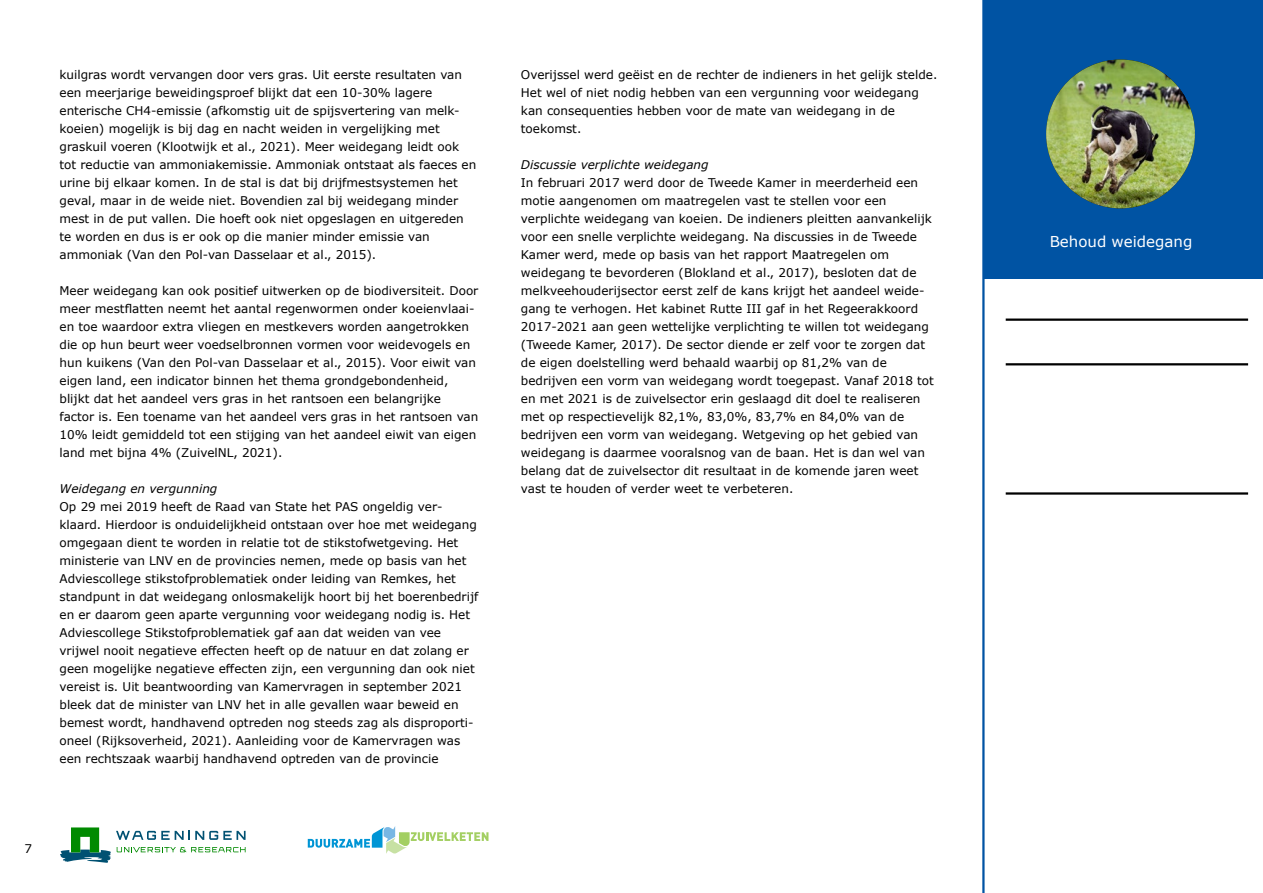
<style>
.page{position:relative;width:1263px;height:893px;background:#fff}
.page>*{position:absolute;margin:0;border:0;box-sizing:border-box;transform-origin:0 0}
.t1{font:15px "Verdana";color:#fff}
.Platte_tekst{font:12px/18px "Verdana";color:#000}
.H2_Kop_paragraaf{font:italic 12px "Verdana";color:#000}
</style>
<div class="page">
<hr style="left:982px;top:0;width:2px;height:893px;background:#0053a3">
<hr style="left:1006px;top:363px;width:242px;height:2px;background:#000">
<hr style="left:1006px;top:318px;width:242px;height:3px;background:#000">
<hr style="left:1006px;top:492px;width:242px;height:3px;background:#000">
<div style="left:983px;top:0;width:280px;height:279px;background:#0053a3"></div>
<img style="left:1046px;top:60px;width:149px;height:148px;border-radius:74px">
<svg style="left:60px;top:827px;width:186px;height:36px"></svg>
<svg style="left:308px;top:826px;width:180px;height:28px"></svg>
<p class="Platte_tekst" style="left:60px;top:66px;width:418px">kuilgras wordt vervangen door vers gras. Uit eerste resultaten van een meerjarige beweidingsproef blijkt dat een 10-30% lagere enterische CH4-emissie (afkomstig uit de spijsvertering van melk&shy;koeien) mogelijk is bij dag en nacht weiden in vergelijking met graskuil voeren (Klootwijk et al., 2021). Meer weidegang leidt ook tot reductie van ammoniakemissie. Ammoniak ontstaat als faeces en urine bij elkaar komen. In de stal is dat bij drijfmestsystemen het geval, maar in de weide niet. Bovendien zal bij weidegang minder mest in de put vallen. Die hoeft ook niet opgeslagen en uitgereden te worden en dus is er ook op die manier minder emissie van ammoniak (Van den Pol-van Dasselaar et al., 2015).</p>
<p class="Platte_tekst" style="left:60px;top:282px;width:420px">Meer weidegang kan ook positief uitwerken op de biodiversiteit. Door meer mestflatten neemt het aantal regenwormen onder koeienvlaai&shy;en toe waardoor extra vliegen en mestkevers worden aangetrokken die op hun beurt weer voedselbronnen vormen voor weidevogels en hun kuikens (Van den Pol-van Dasselaar et al., 2015). Voor eiwit van eigen land, een indicator binnen het thema grondgebondenheid, blijkt dat het aandeel vers gras in het rantsoen een belangrijke factor is. Een toename van het aandeel vers gras in het rantsoen van 10% leidt gemiddeld tot een stijging van het aandeel eiwit van eigen land met bijna 4% (ZuivelNL, 2021).</p>
<h2 class="H2_Kop_paragraaf" style="left:60px;top:480px;width:159px">Weidegang en vergunning</h2>
<p class="Platte_tekst" style="left:60px;top:498px;width:420px">Op 29 mei 2019 heeft de Raad van State het PAS ongeldig ver&shy;klaard. Hierdoor is onduidelijkheid ontstaan over hoe met weidegang omgegaan dient te worden in relatie tot de stikstofwetgeving. Het ministerie van LNV en de provincies nemen, mede op basis van het Adviescollege stikstofproblematiek onder leiding van Remkes, het standpunt in dat weidegang onlosmakelijk hoort bij het boerenbedrijf en er daarom geen aparte vergunning voor weidegang nodig is. Het Adviescollege Stikstofproblematiek gaf aan dat weiden van vee vrijwel nooit negatieve effecten heeft op de natuur en dat zolang er geen mogelijke negatieve effecten zijn, een vergunning dan ook niet vereist is. Uit beantwoording van Kamervragen in september 2021 bleek dat de minister van LNV het in alle gevallen waar beweid en bemest wordt, handhavend optreden nog steeds zag als disproporti&shy;oneel (Rijksoverheid, 2021). Aanleiding voor de Kamervragen was een rechtszaak waarbij handhavend optreden van de provincie</p>
<p class="Platte_tekst" style="left:24px;top:840px;width:9px">7</p>
<p class="Platte_tekst" style="left:521px;top:66px;width:418px">Overijssel werd geëist en de rechter de indieners in het gelijk stelde.<br>Het wel of niet nodig hebben van een vergunning voor weidegang kan consequenties hebben voor de mate van weidegang in de toekomst.</p>
<h2 class="H2_Kop_paragraaf" style="left:521px;top:156px;width:189px">Discussie verplichte weidegang</h2>
<p class="Platte_tekst" style="left:521px;top:174px;width:415px">In februari 2017 werd door de Tweede Kamer in meerderheid een motie aangenomen om maatregelen vast te stellen voor een verplichte weidegang van koeien. De indieners pleitten aanvankelijk voor een snelle verplichte weidegang. Na discussies in de Tweede Kamer werd, mede op basis van het rapport Maatregelen om weidegang te bevorderen (Blokland et al., 2017), besloten dat de melkveehouderijsector eerst zelf de kans krijgt het aandeel weide&shy;gang te verhogen. Het kabinet Rutte III gaf in het Regeerakkoord 2017-2021 aan geen wettelijke verplichting te willen tot weidegang (Tweede Kamer, 2017). De sector diende er zelf voor te zorgen dat de eigen doelstelling werd behaald waarbij op 81,2% van de bedrijven een vorm van weidegang wordt toegepast. Vanaf 2018 tot en met 2021 is de zuivelsector erin geslaagd dit doel te realiseren met op respectievelijk 82,1%, 83,0%, 83,7% en 84,0% van de bedrijven een vorm van weidegang. Wetgeving op het gebied van weidegang is daarmee vooralsnog van de baan. Het is dan wel van belang dat de zuivelsector dit resultaat in de komende jaren weet vast te houden of verder weet te verbeteren.</p>
<p class="t1" style="left:1050px;top:231px;width:144px">Behoud weidegang</p>
</div>
